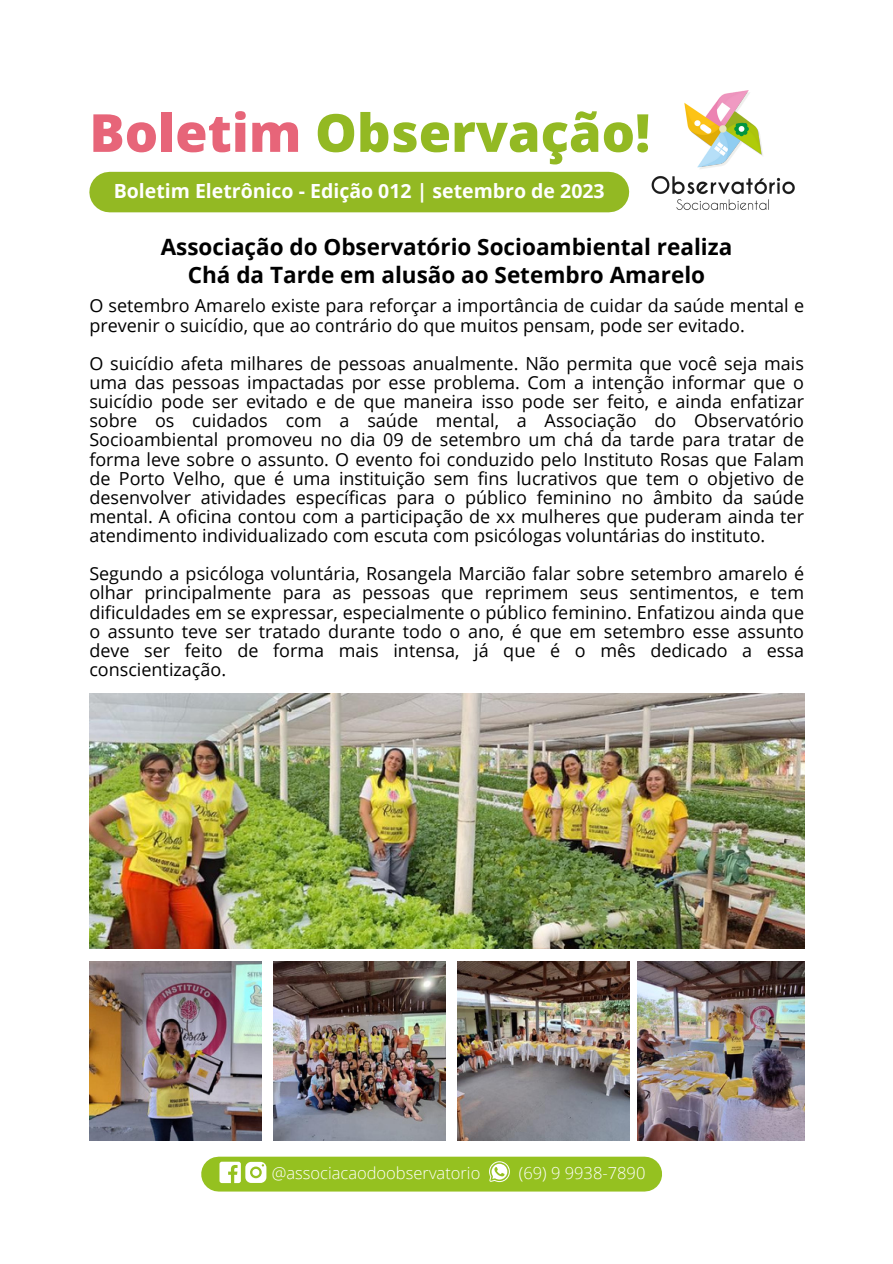
<style>
.page{position:relative;width:893px;height:1264px;background:#fff}
.page>*{position:absolute;margin:0;border:0;box-sizing:border-box;transform-origin:0 0}
.t1{font:800 52.5px "Open Sans";color:#93b923}
.t2{font:700 22.5px/28.2px "Open Sans";color:#000;text-align:center}
.t3{font:700 19.5px "Open Sans";color:#fff}
.t4{font:18px/19.2px "Open Sans";color:#000;text-align:justify}
.t5{font:300 16.5px "Open Sans";color:#fff}
.s1{color:#e76579}
</style>
<div class="page">
<div style="left:110px;top:172px;width:499px;height:40px;background:#93b923"></div>
<img style="left:651px;top:90px;width:144px;height:120px">
<img style="left:89px;top:961px;width:172px;height:179px">
<img style="left:273px;top:961px;width:172px;height:179px">
<img style="left:457px;top:961px;width:172px;height:179px">
<img style="left:637px;top:961px;width:167px;height:179px">
<img style="left:89px;top:694px;width:715px;height:254px">
<div style="left:219px;top:1156px;width:425px;height:35px;background:#95c120"></div>
<svg style="left:219px;top:1161px;width:47px;height:22px"></svg>
<svg style="left:489px;top:1161px;width:21px;height:21px"></svg>
<h3 class="t1" style="left:89px;top:96px;width:562px"><span class="s1">Boletim</span> Observação!</h3>
<h2 class="t3" style="left:114px;top:177px;width:492px">Boletim Eletrônico - Edição 012 | setembro de 2023</h2>
<h1 class="t2" style="left:161px;top:232px;width:573px">Associação do Observatório Socioambiental realiza<br>Chá da Tarde em alusão ao Setembro Amarelo</h1>
<h4 class="t4" style="left:89px;top:296px;width:716px">O setembro Amarelo existe para reforçar a importância de cuidar da saúde mental e prevenir o suicídio, que ao contrário do que muitos pensam, pode ser evitado.</h4>
<h4 class="t4" style="left:89px;top:353px;width:716px">O suicídio afeta milhares de pessoas anualmente. Não permita que você seja mais uma das pessoas impactadas por esse problema. Com a intenção informar que o suicídio pode ser evitado e de que maneira isso pode ser feito, e ainda enfatizar sobre os cuidados com a saúde mental, a Associação do Observatório Socioambiental promoveu no dia 09 de setembro um chá da tarde para tratar de forma leve sobre o assunto. O evento foi conduzido pelo Instituto Rosas que Falam de Porto Velho, que é uma instituição sem fins lucrativos que tem o objetivo de desenvolver atividades específicas para o público feminino no âmbito da saúde mental. A oficina contou com a participação de xx mulheres que puderam ainda ter atendimento individualizado com escuta com psicólogas voluntárias do instituto.</h4>
<h4 class="t4" style="left:89px;top:563px;width:716px">Segundo a psicóloga voluntária, Rosangela Marcião falar sobre setembro amarelo é olhar principalmente para as pessoas que reprimem seus sentimentos, e tem dificuldades em se expressar, especialmente o público feminino. Enfatizou ainda que o assunto teve ser tratado durante todo o ano, é que em setembro esse assunto deve ser feito de forma mais intensa, já que é o mês dedicado a essa conscientização.</h4>
<p class="t5" style="left:272px;top:1160px;width:210px">@associacaodoobservatorio</p>
<p class="t5" style="left:519px;top:1160px;width:128px">(69) 9 9938-7890</p>
</div>
